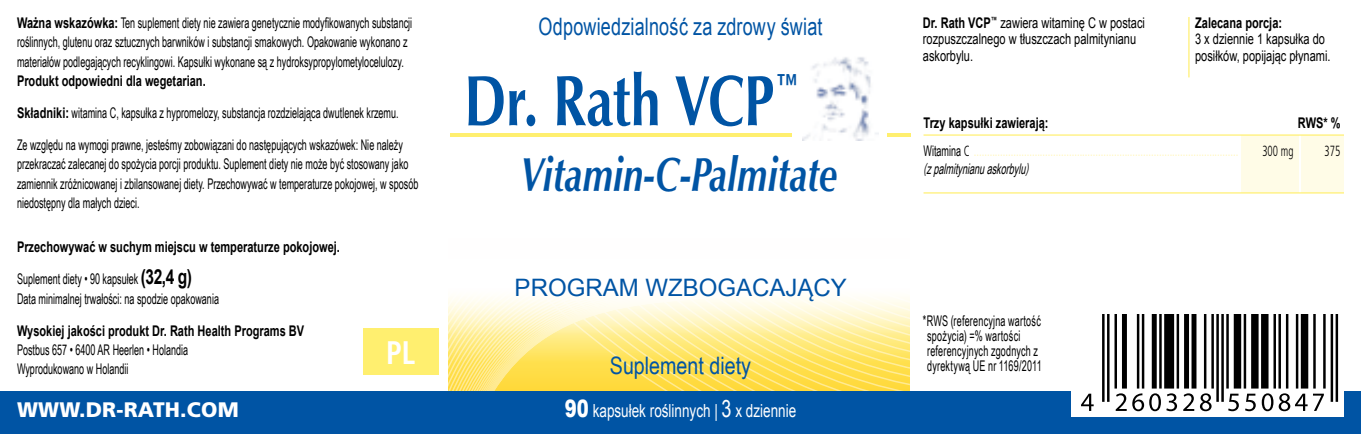
<style>
.page{position:relative;width:1361px;height:434px;background:#fff}
.page>*{position:absolute;margin:0;border:0;box-sizing:border-box;transform-origin:0 0}
.t1{font:72px "Zapf Humnst PL Bold A";color:#0054a4;scale:.75 1}
.t2{font:48px "Zapf Humnst PL Bold Italic A";color:#0054a4;scale:.75 1}
.t3{font:700 condensed 32.7px "Frutiger LT";color:#fff;scale:.93 1}
.t4{font:24px "Arial";color:#0054a4;scale:.75 1}
.t5{font:24px "Arial";color:#0054a4}
.t6{font:24px "Arial Narrow";color:#0054a4}
.t7{font:900 21px "Frutiger LT";letter-spacing:.01em;color:#fff}
.t8{font:18px "Arial";color:#fff;scale:.75 1}
.t9{font:14.7px/19.5px "Arial Narrow";color:#000;scale:.75 1}
.t10{font:700 14.7px "Arial";color:#000;scale:.75 1}
.t11{font:14.7px/16.5px "Arial";color:#000;scale:.75 1}
.t12{font:300 condensed 14.7px "Frutiger LT";color:#fff6b7;scale:.75 1}
.t13{font:14.7px/15px "Arial Narrow";letter-spacing:.02em;color:#000;scale:.75 1}
.t14{font:italic 14.7px "Arial Narrow";color:#000;scale:.75 1}
.t15{font:300 condensed 14.7px "Frutiger LT";color:#000;scale:.75 1}
.s1{font-family:"Arial";font-weight:700}
.s2{font-family:"Arial";font-weight:700;font-size:20.7px}
.s3{font-weight:700}
.s4{font-family:"Arial Narrow";font-weight:400;font-stretch:normal;color:#000}
.s5{color:#000}
.s6{font-family:"Frutiger LT";font-weight:300;font-stretch:condensed}
.s7{font-weight:900;font-size:24px}
.s8{font-size:24px}
</style>
<div class="page">
<svg style="left:449px;top:344px;width:460px;height:47px;background:#ffe15e"></svg>
<svg style="left:448px;top:298px;width:462px;height:46px;background:#fff5c4"></svg>
<hr style="left:450px;top:133px;width:460px;height:3px;background:#ffef6f">
<div style="left:1301px;top:135px;width:43px;height:57px;background:#fffce7"></div>
<div style="left:1241px;top:135px;width:57px;height:57px;background:#fffce7"></div>
<hr style="left:923px;top:134px;width:421px;height:2px;background:#ffef6f">
<hr style="left:923px;top:192px;width:421px;height:1px;background:#ffef6f">
<div style="left:792px;top:52px;width:94px;height:90px;background:#fff"></div>
<img style="left:802px;top:57px;width:76px;height:84px">
<hr style="left:1188px;top:17px;width:1px;height:60px;background:#ffef6f">
<div style="left:0;top:391px;width:1361px;height:43px;background:#0054a4"></div>
<div style="left:1071px;top:315px;width:273px;height:102px;background:#fff"></div>
<hr style="left:1114px;top:315px;width:3px;height:73px;background:#000">
<hr style="left:1107px;top:315px;width:2px;height:87px;background:#000">
<hr style="left:1102px;top:315px;width:2px;height:87px;background:#000">
<div style="left:1122px;top:315px;width:5px;height:73px;background:#000"></div>
<hr style="left:1142px;top:315px;width:2px;height:73px;background:#000">
<hr style="left:1137px;top:315px;width:2px;height:73px;background:#000">
<div style="left:1151px;top:315px;width:5px;height:73px;background:#000"></div>
<hr style="left:1159px;top:315px;width:2px;height:73px;background:#000">
<div style="left:1164px;top:315px;width:10px;height:73px;background:#000"></div>
<hr style="left:1176px;top:315px;width:3px;height:73px;background:#000">
<div style="left:1191px;top:315px;width:5px;height:73px;background:#000"></div>
<div style="left:1184px;top:315px;width:5px;height:73px;background:#000"></div>
<hr style="left:1226px;top:315px;width:2px;height:73px;background:#000">
<hr style="left:1221px;top:315px;width:2px;height:87px;background:#000">
<hr style="left:1216px;top:315px;width:3px;height:87px;background:#000">
<hr style="left:1211px;top:315px;width:3px;height:73px;background:#000">
<hr style="left:1204px;top:315px;width:2px;height:73px;background:#000">
<div style="left:1233px;top:315px;width:8px;height:73px;background:#000"></div>
<hr style="left:1243px;top:315px;width:3px;height:73px;background:#000">
<div style="left:1261px;top:315px;width:7px;height:73px;background:#000"></div>
<div style="left:1251px;top:315px;width:7px;height:73px;background:#000"></div>
<hr style="left:1296px;top:315px;width:2px;height:73px;background:#000">
<hr style="left:1286px;top:315px;width:2px;height:73px;background:#000">
<hr style="left:1278px;top:315px;width:3px;height:73px;background:#000">
<hr style="left:1273px;top:315px;width:3px;height:73px;background:#000">
<div style="left:1300px;top:315px;width:8px;height:73px;background:#000"></div>
<hr style="left:1335px;top:315px;width:3px;height:87px;background:#000">
<hr style="left:1330px;top:315px;width:3px;height:87px;background:#000">
<hr style="left:1323px;top:315px;width:2px;height:73px;background:#000">
<hr style="left:1313px;top:315px;width:2px;height:73px;background:#000">
<svg style="left:1081px;top:393px;width:12px;height:18px"></svg>
<svg style="left:1115px;top:393px;width:11px;height:18px"></svg>
<svg style="left:1132px;top:393px;width:45px;height:18px"></svg>
<svg style="left:1183px;top:393px;width:11px;height:18px"></svg>
<svg style="left:1200px;top:393px;width:11px;height:18px"></svg>
<svg style="left:1228px;top:393px;width:11px;height:18px"></svg>
<svg style="left:1245px;top:393px;width:10px;height:18px"></svg>
<svg style="left:1261px;top:393px;width:46px;height:18px"></svg>
<svg style="left:1313px;top:393px;width:11px;height:18px"></svg>
<div style="left:363px;top:328px;width:75px;height:46px;background:#ffef6f"></div>
<p class="t9" style="left:17px;top:12px;width:528px"><span class="s1">Ważna wskazówka:</span> Ten suplement diety nie zawiera genetycznie modyfikowanych substancji roślinnych, glutenu oraz sztucznych barwników i substancji smakowych. Opakowanie wykonano z materiałów podlegających recyklingowi. Kapsułki wykonane są z hydroksypropylometylocelulozy.</p>
<p class="t10" style="left:17px;top:71px;width:253px">Produkt odpowiedni dla wegetarian.</p>
<p class="t9" style="left:17px;top:96px;width:516px;line-height:31.8px"><span class="s1">Składniki:</span> witamina C, kapsułka z hypromelozy, substancja rozdzielająca dwutlenek krzemu.<br>Ze względu na wymogi prawne, jesteśmy zobowiązani do następujących wskazówek: Nie należy</p>
<p class="t9" style="left:17px;top:154px;width:537px">przekraczać zalecanej do spożycia porcji produktu. Suplement diety nie może być stosowany jako zamiennik zróżnicowanej i zbilansowanej diety. Przechowywać w temperaturze pokojowej, w sposób niedostępny dla małych dzieci.</p>
<p class="t10" style="left:17px;top:237px;width:432px">Przechowywać w suchym miejscu w temperaturze pokojowej.</p>
<p class="t9" style="left:17px;top:269px;width:271px">Suplement diety • 90 kapsułek <span class="s2">(32,4 g)<br></span>Data minimalnej trwałości: na spodzie opakowania</p>
<p class="t10" style="left:17px;top:320px;width:384px">Wysokiej jakości produkt Dr. Rath Health Programs BV</p>
<p class="t9" style="left:17px;top:339px;width:230px">Postbus 657 • 6400 AR Heerlen • Holandia<br>Wyprodukowano w Holandii</p>
<h3 class="t3" style="left:386px;top:333px;width:33px">PL</h3>
<h3 class="t4" style="left:538px;top:10px;width:380px">Odpowiedzialność za zdrowy świat</h3>
<h1 class="t1" style="left:464px;top:56px;width:449px">Dr. Rath VCP<sup>™</sup></h1>
<h2 class="t2" style="left:523px;top:145px;width:421px">Vitamin-C-Palmitate</h2>
<h3 class="t5" style="left:515px;top:272px;width:334px">Program wzbogacający</h3>
<p class="t11" style="left:923px;top:14px;width:298px"><span class="s3">Dr. Rath VCP</span><sup>™</sup> zawiera witaminę C w postaci rozpuszczalnego w tłuszczach palmitynianu askorbylu.</p>
<p class="t10" style="left:1195px;top:13px;width:118px">Zalecana porcja:</p>
<p class="t11" style="left:1195px;top:31px;width:182px">3 x dziennie 1 kapsułka do posiłków, popijając płynami.</p>
<p class="t10" style="left:923px;top:113px;width:168px">Trzy kapsułki zawierają:</p>
<p class="t10" style="left:1298px;top:113px;width:58px">RWS* %</p>
<p class="t12" style="left:923px;top:142px;width:421px"><span class="s4">Witamina</span> <span class="s5">C</span> ....................................................................................................</p>
<p class="t15" style="left:1262px;top:142px;width:43px">300 mg</p>
<p class="t15" style="left:1324px;top:142px;width:23px">375</p>
<p class="t14" style="left:923px;top:158px;width:145px"><span class="s6">(</span>zpalmitynianuaskorbylu<span class="s6">)</span></p>
<p class="t13" style="left:923px;top:312px;width:159px">*RWS (referencyjna wartość spożycia) =% wartości referencyjnych zgodnych z</p>
<h3 class="t6" style="left:610px;top:348px;width:143px">Suplement diety</h3>
<p class="t13" style="left:927px;top:357px;width:154px">dyrektywą UE nr 1169/2011</p>
<h3 class="t7" style="left:17px;top:397px;width:223px">WWW.DR-RATH.COM</h3>
<p class="t8" style="left:565px;top:399px;width:310px"><span class="s7">90</span> kapsułek roślinnych | <span class="s8">3</span> x dziennie</p>
</div>
